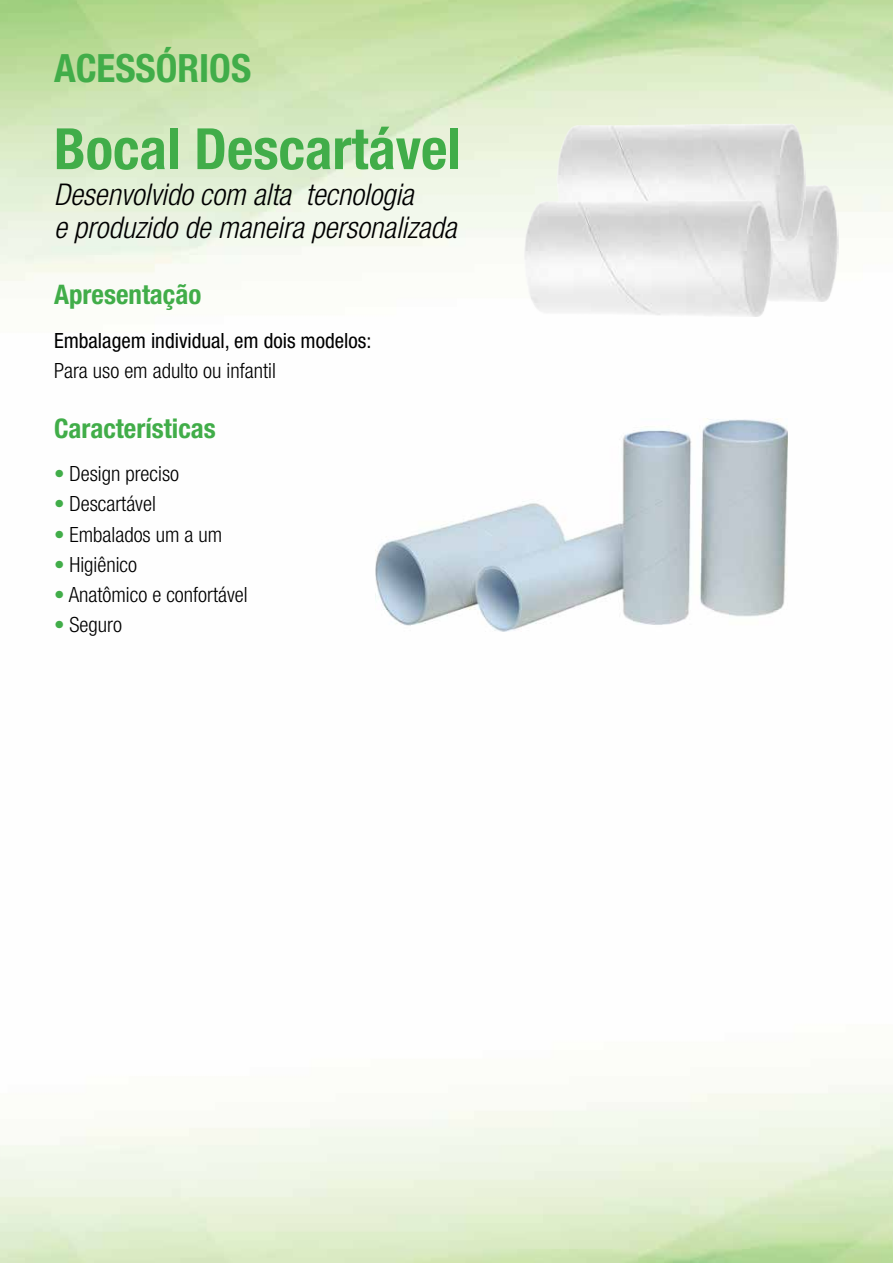
<style>
.page{position:relative;width:893px;height:1263px;background:#fff}
.page>*{position:absolute;margin:0;border:0;box-sizing:border-box;transform-origin:0 0}
.t1{font:700 condensed 57px "Helvetica Neue LT Std";color:#41ad49}
.t2{font:700 condensed 39px "Helvetica Neue LT Std";color:#41ad49}
.t3{font:italic 300 condensed 30px/33px "Helvetica Neue LT Std";color:#000}
.t4{font:700 condensed 27px "Helvetica Neue LT Std";color:#41ad49}
.t5{font:300 condensed 21px "Helvetica Neue LT Std";color:#000}
.t6{font:condensed 21px "Helvetica Neue LT Std";color:#000}
.s1{color:#41ad49}
</style>
<div class="page">
<img style="left:375px;top:419px;width:413px;height:212px">
<img style="left:773px;top:184px;width:66px;height:118px">
<img style="left:555px;top:123px;width:251px;height:118px">
<img style="left:522px;top:199px;width:251px;height:118px">
<h2 class="t2" style="left:54px;top:44px;width:199px">ACESSÓRIOS</h2>
<h1 class="t1" style="left:54px;top:114px;width:409px">Bocal Descartável</h1>
<h3 class="t3" style="left:54px;top:179px;width:404px">Desenvolvido com alta tecnologia<br>e produzido de maneira personalizada</h3>
<p class="t4" style="left:54px;top:278px;width:149px">Apresentação</p>
<p class="t6" style="left:54px;top:328px;width:319px">Embalagem individual, em dois modelos:</p>
<p class="t5" style="left:54px;top:358px;width:223px">Para uso em adulto ou infantil</p>
<p class="t4" style="left:54px;top:412px;width:163px">Características</p>
<p class="t5" style="left:54px;top:462px;width:127px"><span class="s1">•</span> Design preciso</p>
<p class="t5" style="left:54px;top:492px;width:103px"><span class="s1">•</span> Descartável</p>
<p class="t5" style="left:54px;top:522px;width:170px"><span class="s1">•</span> Embalados um a um</p>
<p class="t5" style="left:54px;top:552px;width:85px"><span class="s1">•</span> Higiênico</p>
<p class="t5" style="left:54px;top:582px;width:195px"><span class="s1">•</span> Anatômico e confortável</p>
<p class="t5" style="left:54px;top:612px;width:69px"><span class="s1">•</span> Seguro</p>
</div>
